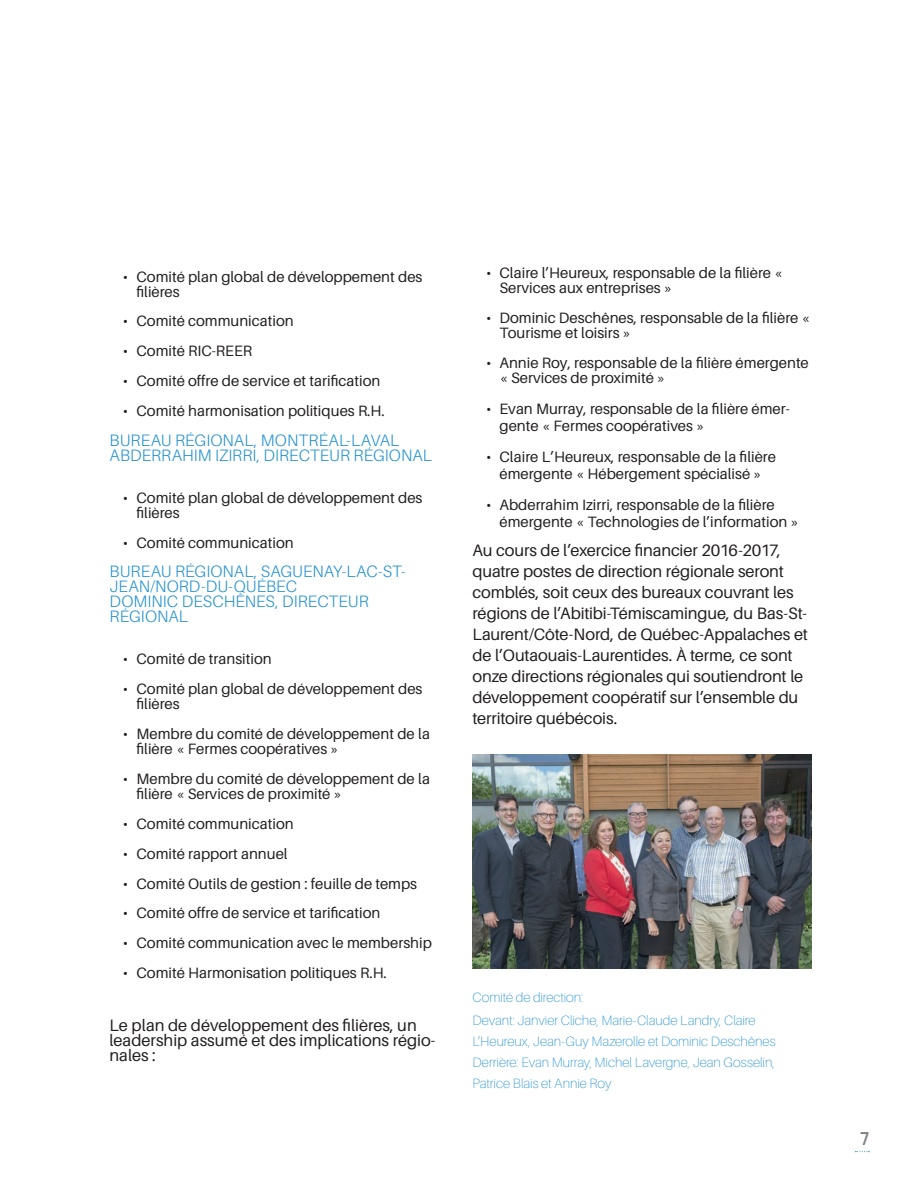
<style>
.page{position:relative;width:918px;height:1188px;background:#fff}
.page>*{position:absolute;margin:0;border:0;box-sizing:border-box;transform-origin:0 0}
.t1{font:700 18px "Baksheesh";color:#808285}
.t2{font:16.5px/21px "Aileron";letter-spacing:-.01em;color:#231f20}
.t3{font:300 16.5px/15px "Aileron";letter-spacing:.005em;color:#2291d0}
.t4{font:15px/15px "Aileron";color:#231f20}
.t5{font:100 13.5px/21px "Aileron";color:#2291d0}
</style>
<div class="page">
<img style="left:472px;top:755px;width:339px;height:214px">
<p class="t4" style="left:136px;top:269px;width:287px;text-indent:-14px">• Comité plan global de développement des filières</p>
<p class="t4" style="left:123px;top:314px;width:172px">• Comité communication</p>
<p class="t4" style="left:123px;top:344px;width:131px">• Comité RIC-REER</p>
<p class="t4" style="left:123px;top:374px;width:259px">• Comité offre de service et tarification</p>
<p class="t4" style="left:123px;top:403px;width:263px">• Comité harmonisation politiques R.H.</p>
<p class="t3" style="left:110px;top:433px;width:324px">BUREAU RÉGIONAL, MONTRÉAL-LAVAL<br>ABDERRAH IM IZIRRI, DIRECTEUR RÉGIONAL</p>
<p class="t4" style="left:136px;top:490px;width:287px;text-indent:-14px">• Comité plan global de développement des filières</p>
<p class="t4" style="left:123px;top:535px;width:172px">• Comité communication</p>
<p class="t3" style="left:110px;top:564px;width:298px">BUREAU RÉGIONAL, SAGUENAY-LAC-ST-<br>JEAN/NORD-DU-QUÉBEC<br>DOM INIC DESCH ÊNES, DIRECTEUR<br>RÉGIONAL</p>
<p class="t4" style="left:123px;top:652px;width:150px">• Comité de transition</p>
<p class="t4" style="left:136px;top:682px;width:287px;text-indent:-14px">• Comité plan global de développement des filières</p>
<p class="t4" style="left:136px;top:727px;width:295px;text-indent:-14px">• Membre du comité de développement de la filière « Fermes coopératives »</p>
<p class="t4" style="left:136px;top:772px;width:295px;text-indent:-14px">• Membre du comité de développement de la filière « Services de proximité »</p>
<p class="t4" style="left:123px;top:816px;width:172px">• Comité communication</p>
<p class="t4" style="left:123px;top:846px;width:166px">• Comité rapport annuel</p>
<p class="t4" style="left:123px;top:876px;width:296px">• Comité Outils de gestion : feuille de temps</p>
<p class="t4" style="left:123px;top:906px;width:259px">• Comité offre de service et tarification</p>
<p class="t4" style="left:123px;top:936px;width:310px">• Comité communication avec le membership</p>
<p class="t4" style="left:123px;top:966px;width:265px">• Comité Harmonisation politiques R.H.</p>
<p class="t2" style="left:109px;top:1018px;width:327px;line-height:15px">Le plan de développement des filières, un leadership assumé et des implications régio&shy;nales :</p>
<p class="t4" style="left:500px;top:266px;width:285px;text-indent:-14px">• Claire l’Heureux, responsable de la filière «<br>Services aux entreprises »</p>
<p class="t4" style="left:500px;top:311px;width:312px;text-indent:-14px">• Dominic Deschênes, responsable de la filière «<br>Tourisme et loisirs »</p>
<p class="t4" style="left:500px;top:356px;width:311px;text-indent:-14px">• Annie Roy, responsable de la filière émergente « Services de proximité »</p>
<p class="t4" style="left:500px;top:401px;width:292px;line-height:16.5px;text-indent:-14px">• Evan Murray, responsable de la filière émer&shy;gente « Fermes coopératives »</p>
<p class="t4" style="left:486px;top:449px;width:291px;line-height:16.5px;text-align:center">• Claire L’Heureux, responsable de la filière émergente « Hébergement spécialisé »</p>
<p class="t4" style="left:500px;top:497px;width:301px;line-height:16.5px;text-indent:-14px">• Abderrahim Izirri, responsable de la filière émergente « Technologies de l’information »</p>
<p class="t2" style="left:472px;top:540px;width:337px">Au cours de l’exercice financier 2016-2017, quatre postes de direction régionale seront comblés, soit ceux des bureaux couvrant les régions de l’Abitibi-Témiscamingue, du Bas-St-Laurent/Côte-Nord, de Québec-Appalaches et de l’Outaouais-Laurentides. À terme, ce sont onze directions régionales qui soutiendront le développement coopératif sur l’ensemble du territoire québécois.</p>
<p class="t5" style="left:472px;top:985px;width:285px;line-height:23.4px">Comité de direction:<br>Devant: Janvier Cliche, Marie-Claude Landry, Claire</p>
<p class="t5" style="left:472px;top:1031px;width:305px;text-align:justify">L’Heureux, Jean-Guy Mazerolle et Dominic Deschênes Derrière: Evan Murray, Michel Lavergne, Jean Gosselin, Patrice Blais et Annie Roy</p>
<p class="t1" style="left:860px;top:1128px;width:10px">7</p>
</div>
